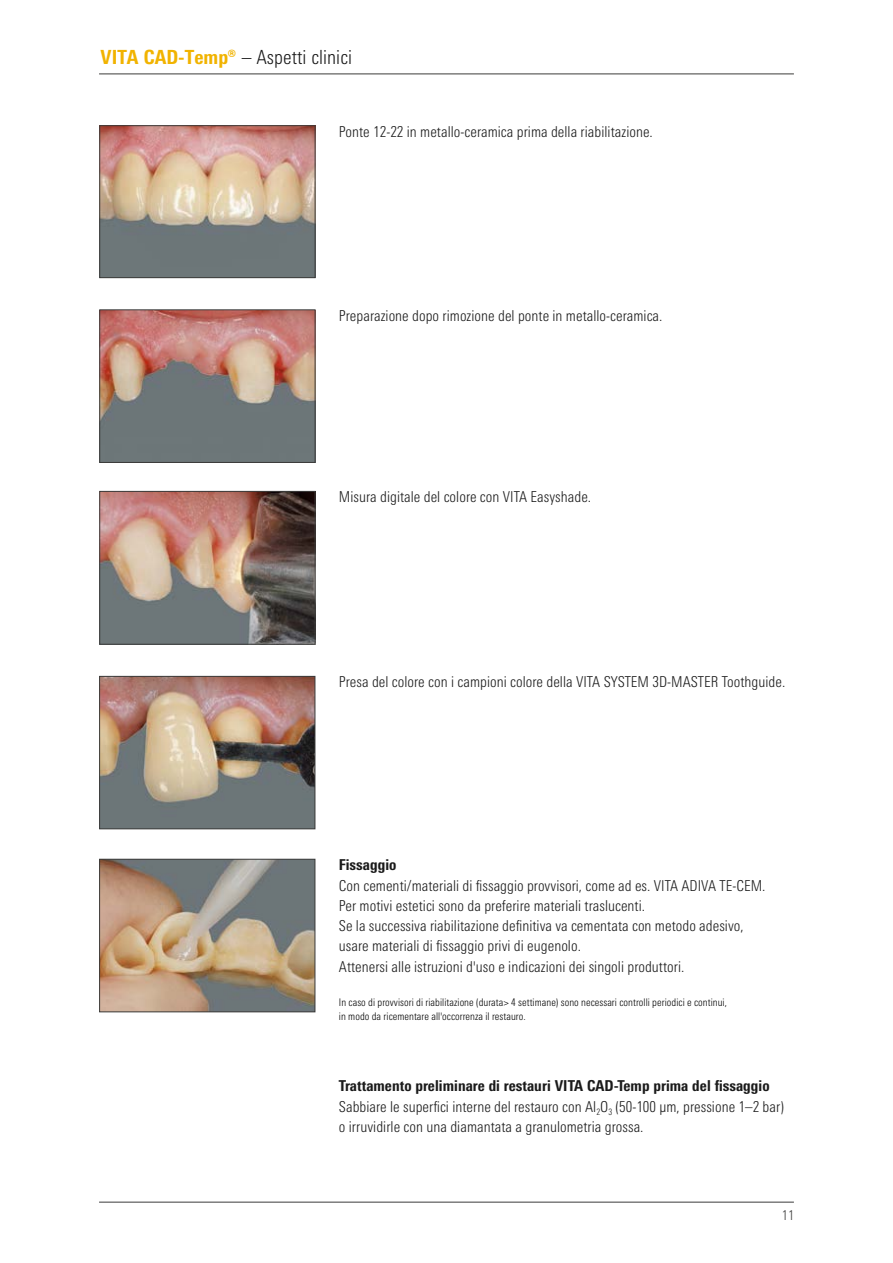
<style>
.page{position:relative;width:893px;height:1263px;background:#fff}
.page>*{position:absolute;margin:0;border:0;box-sizing:border-box;transform-origin:0 0}
.t1{font:300 condensed 19.5px "Univers Next Pro";letter-spacing:.005em;color:#1a1a1a}
.t2{font:300 condensed 15px/20.2px "Univers Next Pro";letter-spacing:.005em;color:#1a1a1a}
.t3{font:800 condensed 15px "Univers Next Pro";letter-spacing:.005em;color:#1a1a1a}
.t4{font:300 condensed 13.5px "Univers Next Pro";color:#3b3b3a}
.t5{font:300 condensed 10.5px/14.2px "Univers Next Pro";letter-spacing:.005em;color:#000}
.s1{font-weight:800;color:#f1b300}
.s2{font-weight:800}
</style>
<div class="page">
<hr style="left:99px;top:74px;width:695px;height:1px;background:#3b3b3a">
<hr style="left:99px;top:1202px;width:695px;height:1px;background:#3b3b3a">
<img style="left:101px;top:127px;width:212px;height:149px">
<div style="left:99px;top:125px;width:216px;height:153px;border:1px solid #3b3b3a"></div>
<img style="left:101px;top:312px;width:212px;height:149px">
<div style="left:99px;top:310px;width:216px;height:153px;border:1px solid #3b3b3a"></div>
<img style="left:101px;top:678px;width:212px;height:149px">
<div style="left:99px;top:676px;width:216px;height:153px;border:1px solid #3b3b3a"></div>
<img style="left:101px;top:493px;width:212px;height:149px">
<div style="left:99px;top:491px;width:216px;height:153px;border:1px solid #3b3b3a"></div>
<img style="left:101px;top:861px;width:212px;height:149px">
<div style="left:99px;top:859px;width:216px;height:153px;border:1px solid #3b3b3a"></div>
<h1 class="t1" style="left:101px;top:46px;width:253px"><span class="s1">VITA CAD-Temp®</span> – Aspetti clinici</h1>
<p class="t2" style="left:339px;top:122px;width:315px">Ponte 12-22 in metallo-ceramica prima della riabilitazione.</p>
<p class="t2" style="left:339px;top:305px;width:325px">Preparazione dopo rimozione del ponte in metallo-ceramica.</p>
<p class="t2" style="left:339px;top:487px;width:254px">Misura digitale del colore con VITA Easyshade.</p>
<p class="t2" style="left:339px;top:672px;width:448px">Presa del colore con i campioni colore della VITA SYSTEM 3D-MASTER Toothguide.</p>
<p class="t3" style="left:339px;top:856px;width:59px">Fissaggio</p>
<p class="t2" style="left:339px;top:875px;width:428px">Con cementi/materiali di fissaggio provvisori, come ad es. VITA ADIVA TE-CEM.<br>Per motivi estetici sono da preferire materiali traslucenti.<br>Se la successiva riabilitazione definitiva va cementata con metodo adesivo, usare materiali di fissaggio privi di eugenolo.<br>Attenersi alle istruzioni d'uso e indicazioni dei singoli produttori.</p>
<p class="t5" style="left:339px;top:995px;width:390px">In caso di provvisori di riabilitazione (durata&gt; 4 settimane) sono necessari controlli periodici e continui, in modo da ricementare all'occorrenza il restauro.</p>
<p class="t2" style="left:339px;top:1076px;width:446px"><span class="s2">Trattamento preliminare di restauri VITA CAD-Temp prima del fissaggio<br></span>Sabbiare le superfici interne del restauro con Al<sub>2</sub>O<sub>3</sub> (50-100 μm, pressione 1–2 bar) o irruvidirle con una diamantata a granulometria grossa.</p>
<p class="t4" style="left:782px;top:1207px;width:14px">11</p>
</div>
